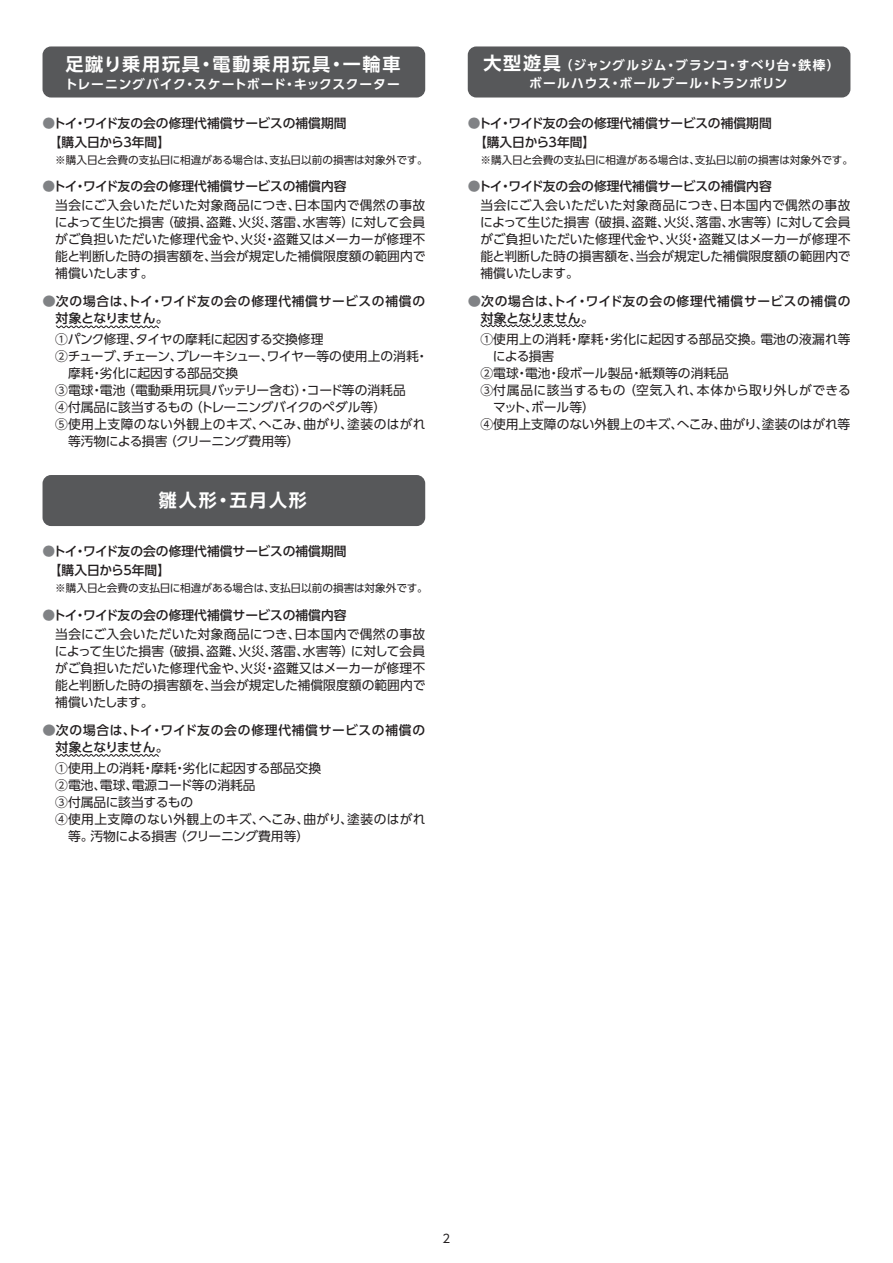
<style>
.page{position:relative;width:893px;height:1263px;background:#fff}
.page>*{position:absolute;margin:0;border:0;box-sizing:border-box;transform-origin:0 0}
.t1{font:700 18px "UD Shin Go Pr 6 De";letter-spacing:.1em;color:#fff}
.t2{font:12.75px/17px "UD Shin Go Pr 6";color:#231f20;text-align:justify}
.t3{font:12.75px/19.2px "UD Shin Go Pr 6";letter-spacing:.025em;color:#231f20}
.t4{font:500 12.75px/17px "UD Shin Go Pr 6";letter-spacing:.055em;color:#231f20}
.t5{font:500 12.75px/19.2px "UD Shin Go Pr 6";color:#231f20}
.t6{font:700 12.75px/17.7px "UD Shin Go Pr 6 De";letter-spacing:.065em;color:#fff;text-align:center}
.t7{font:12.75px "UD Shin Go Pr 6";letter-spacing:.035em;color:#231f20}
.t8{font:12.75px "UD Shin Go Pr 6";letter-spacing:-.025em;color:#231f20}
.t9{font:12.75px "UD Shin Go Pr 6";letter-spacing:.03em;color:#231f20}
.t10{font:12.75px "UD Shin Go Pr 6";letter-spacing:-.035em;color:#231f20}
.t11{font:12.75px "UD Shin Go Pr 6";letter-spacing:-.03em;color:#231f20}
.t12{font:11.7px "UD Shin Go Pr 6";color:#231f20}
.t13{font:10.65px "UD Shin Go Pr 6";color:#231f20}
.s1{font-weight:400;color:#808285}
.s2{font-size:12.75px}
.s3{color:#808285}
.s4{font-weight:500}
.s5{font-size:18px}
</style>
<div class="page">
<div style="left:43px;top:46px;width:382px;height:52px;background:#57585a;border-radius:9px"></div>
<svg style="left:56px;top:325px;width:104px;height:4px"></svg>
<div style="left:43px;top:475px;width:382px;height:51px;background:#57585a;border-radius:9px"></div>
<svg style="left:55px;top:754px;width:105px;height:3px"></svg>
<div style="left:468px;top:46px;width:382px;height:52px;background:#57585a;border-radius:9px"></div>
<svg style="left:480px;top:324px;width:104px;height:3px"></svg>
<h1 class="t1" style="left:65px;top:49px;width:337px">足蹴り乗用玩具・電動乗用玩具・一輪車</h1>
<p class="t6" style="left:65px;top:75px;width:337px">トレーニングバイク・スケートボード・キックスクーター</p>
<p class="t5" style="left:43px;top:113px;width:305px"><span class="s1">●</span>トイ・ワイド友の会の修理代補償サービスの補償期間　【購入日から3年間】</p>
<p class="t13" style="left:30px;top:151px;width:399px"><span class="s2">　　</span>※購入日と会費の支払日に相違がある場合は、支払日以前の損害は対象外です。</p>
<p class="t3" style="left:55px;top:176px;width:371px;text-indent:-13px"><span class="s3">●</span><span class="s4">トイ・ワイド友の会の修理代補償サービスの補償内容<br></span>当会にご入会いただいた対象商品につき、日本国内で偶然の事故</p>
<p class="t2" style="left:55px;top:214px;width:372px">によって生じた損害（破損、盗難、火災、落雷、水害等）に対して会員がご負担いただいた修理代金や、火災・盗難又はメーカーが修理不能と判断した時の損害額を、当会が規定した補償限度額の範囲内で補償いたします。</p>
<p class="t4" style="left:43px;top:292px;width:384px"><span class="s1">●</span>次の場合は、トイ・ワイド友の会の修理代補償サービスの補償の　対象となりません。</p>
<p class="t2" style="left:55px;top:331px;width:270px">①パンク修理、タイヤの摩耗に起因する交換修理</p>
<p class="t8" style="left:55px;top:346px;width:375px">②チューブ、チェーン、ブレーキシュー、ワイヤー等の使用上の消耗・</p>
<p class="t2" style="left:68px;top:365px;width:172px">摩耗・劣化に起因する部品交換</p>
<p class="t2" style="left:55px;top:382px;width:352px">③電球・電池（電動乗用玩具バッテリー含む）・コード等の消耗品</p>
<p class="t2" style="left:55px;top:399px;width:332px">④付属品に該当するもの（トレーニングバイクのペダル等）</p>
<p class="t7" style="left:55px;top:414px;width:372px">⑤使用上支障のない外観上のキズ、へこみ、曲がり、塗装のはがれ</p>
<p class="t11" style="left:68px;top:431px;width:233px">等汚物による損害（クリーニング費用等）</p>
<h1 class="t1" style="left:159px;top:486px;width:149px">雛人形・五月人形</h1>
<p class="t5" style="left:43px;top:541px;width:305px"><span class="s1">●</span>トイ・ワイド友の会の修理代補償サービスの補償期間　【購入日から5年間】</p>
<p class="t13" style="left:30px;top:579px;width:399px"><span class="s2">　　</span>※購入日と会費の支払日に相違がある場合は、支払日以前の損害は対象外です。</p>
<p class="t3" style="left:55px;top:605px;width:371px;text-indent:-13px"><span class="s3">●</span><span class="s4">トイ・ワイド友の会の修理代補償サービスの補償内容<br></span>当会にご入会いただいた対象商品につき、日本国内で偶然の事故</p>
<p class="t2" style="left:55px;top:642px;width:372px">によって生じた損害（破損、盗難、火災、落雷、水害等）に対して会員がご負担いただいた修理代金や、火災・盗難又はメーカーが修理不能と判断した時の損害額を、当会が規定した補償限度額の範囲内で補償いたします。</p>
<p class="t4" style="left:43px;top:721px;width:384px"><span class="s1">●</span>次の場合は、トイ・ワイド友の会の修理代補償サービスの補償の　対象となりません。</p>
<p class="t2" style="left:55px;top:759px;width:267px">①使用上の消耗・摩耗・劣化に起因する部品交換</p>
<p class="t2" style="left:55px;top:776px;width:202px">②電池、電球、電源コード等の消耗品</p>
<p class="t2" style="left:55px;top:793px;width:139px">③付属品に該当するもの</p>
<p class="t7" style="left:55px;top:809px;width:372px">④使用上支障のない外観上のキズ、へこみ、曲がり、塗装のはがれ</p>
<p class="t10" style="left:68px;top:826px;width:243px">等。汚物による損害（クリーニング費用等）</p>
<p class="t6" style="left:483px;top:56px;width:358px"><span class="s5">大型遊具</span>（ジャングルジム・ブランコ・すべり台・鉄棒）ボールハウス・ボールプール・トランポリン</p>
<p class="t5" style="left:468px;top:113px;width:305px"><span class="s1">●</span>トイ・ワイド友の会の修理代補償サービスの補償期間　【購入日から3年間】</p>
<p class="t13" style="left:455px;top:151px;width:399px"><span class="s2">　　</span>※購入日と会費の支払日に相違がある場合は、支払日以前の損害は対象外です。</p>
<p class="t3" style="left:480px;top:176px;width:371px;text-indent:-13px"><span class="s3">●</span><span class="s4">トイ・ワイド友の会の修理代補償サービスの補償内容<br></span>当会にご入会いただいた対象商品につき、日本国内で偶然の事故</p>
<p class="t2" style="left:480px;top:214px;width:372px">によって生じた損害（破損、盗難、火災、落雷、水害等）に対して会員がご負担いただいた修理代金や、火災・盗難又はメーカーが修理不能と判断した時の損害額を、当会が規定した補償限度額の範囲内で補償いたします。</p>
<p class="t4" style="left:468px;top:292px;width:384px"><span class="s1">●</span>次の場合は、トイ・ワイド友の会の修理代補償サービスの補償の　対象となりません。</p>
<p class="t2" style="left:480px;top:331px;width:371px">①使用上の消耗・摩耗・劣化に起因する部品交換。電池の液漏れ等</p>
<p class="t2" style="left:493px;top:348px;width:63px">による損害</p>
<p class="t2" style="left:480px;top:365px;width:250px">②電球・電池・段ボール製品・紙類等の消耗品</p>
<p class="t9" style="left:480px;top:380px;width:372px">③付属品に該当するもの（空気入れ、本体から取り外しができる</p>
<p class="t2" style="left:493px;top:399px;width:103px">マット、ボール等）</p>
<p class="t2" style="left:480px;top:416px;width:371px">④使用上支障のない外観上のキズ、へこみ、曲がり、塗装のはがれ等</p>
<p class="t12" style="left:443px;top:1229px;width:9px">2</p>
</div>
